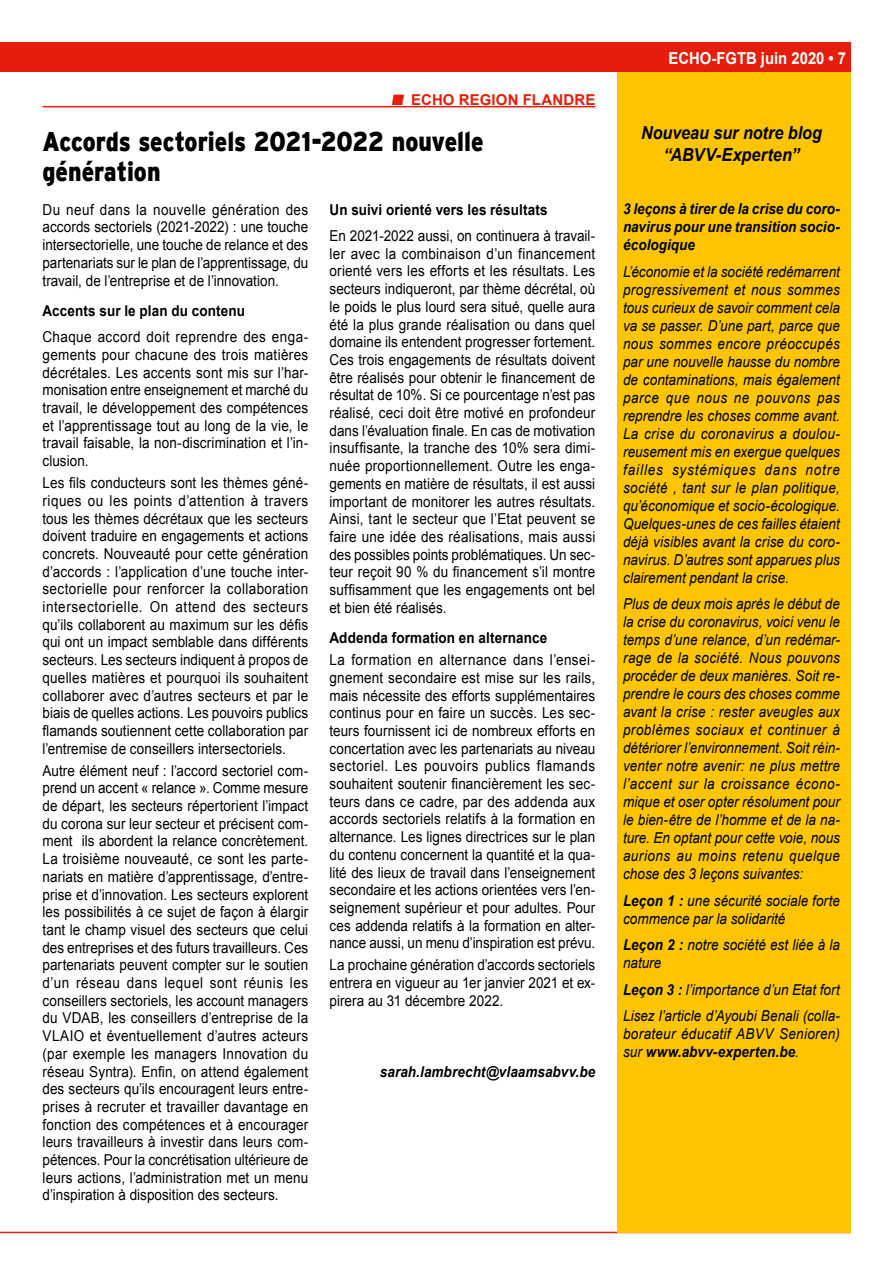
<style>
.page{position:relative;width:893px;height:1263px;background:#fff}
.page>*{position:absolute;margin:0;border:0;box-sizing:border-box;transform-origin:0 0}
.t1{font:900 27px/30px "Interstate";color:#000;scale:.85 1}
.t2{font:italic 700 18px/22.5px "Arial";color:#000;text-align:center;scale:.9 1}
.t3{font:700 16.5px "Arial";color:#fff;scale:.9 1}
.t4{font:15px/17.7px "Arial";letter-spacing:.005em;color:#000;text-align:justify;scale:.9 1}
.t5{font:italic 15px/18px "Arial";letter-spacing:.005em;color:#000;scale:.9 1}
.t6{font:italic 700 15px/18px "Arial";letter-spacing:.005em;color:#000;text-align:justify;scale:.9 1}
.t7{font:700 15px "Arial";letter-spacing:.01em;color:#000;scale:.9 1}
.t8{font:italic 15px/18px "Arial";letter-spacing:.025em;color:#000;scale:.9 1}
.t9{font:700 15px "Arial";letter-spacing:.01em;color:#e41e0a}
.s1{font-weight:700}
</style>
<div class="page">
<div style="left:0;top:43px;width:850px;height:29px;background:#e41e0a"></div>
<hr style="left:0;top:1232px;width:850px;height:1px;background:#e41e0a">
<div style="left:617px;top:72px;width:233px;height:1161px;background:#fdc500"></div>
<hr style="left:43px;top:106px;width:552px;height:1px;background:#e41e0a">
<p class="t9" style="left:392px;top:90px;width:205px">■ ECHO REGION FLANDRE</p>
<h1 class="t1" style="left:43px;top:126px;width:520px">Accords sectoriels 2021-2022 nouvelle génération</h1>
<p class="t4" style="left:43px;top:201px;width:297px">Du neuf dans la nouvelle génération des accords sectoriels (2021-2022) : une touche intersectorielle, une touche de relance et des partenariats sur le plan de l’apprentissage, du travail, de l’entreprise et de l’innovation.</p>
<p class="t7" style="left:43px;top:301px;width:226px">Accents sur le plan du contenu</p>
<p class="t4" style="left:43px;top:328px;width:297px">Chaque accord doit reprendre des enga&shy;gements pour chacune des trois matières décrétales. Les accents sont mis sur l’har&shy;monisation entre enseignement et marché du travail, le développement des compétences et l’apprentissage tout au long de la vie, le travail faisable, la non-discrimination et l’in&shy;clusion.</p>
<p class="t4" style="left:43px;top:474px;width:297px">Les fils conducteurs sont les thèmes géné&shy;riques ou les points d’attention à travers tous les thèmes décrétaux que les secteurs doivent traduire en engagements et actions concrets. Nouveauté pour cette génération d’accords : l’application d’une touche inter&shy;sectorielle pour renforcer la collaboration intersectorielle. On attend des secteurs qu’ils collaborent au maximum sur les défis qui ont un impact semblable dans différents secteurs. Les secteurs indiquent à propos de quelles matières et pourquoi ils souhaitent collaborer avec d’autres secteurs et par le biais de quelles actions. Les pouvoirs publics flamands soutiennent cette collaboration par l’entremise de conseillers intersectoriels.</p>
<p class="t4" style="left:43px;top:762px;width:297px">Autre élément neuf : l’accord sectoriel com&shy;prend un accent « relance ». Comme mesure de départ, les secteurs répertorient l’impact du corona sur leur secteur et précisent com&shy;ment ils abordent la relance concrètement.<br>La troisième nouveauté, ce sont les parte&shy;nariats en matière d’apprentissage, d’entre&shy;prise et d’innovation. Les secteurs explorent les possibilités à ce sujet de façon à élargir tant le champ visuel des secteurs que celui des entreprises et des futurs travailleurs. Ces partenariats peuvent compter sur le soutien d’un réseau dans lequel sont réunis les conseillers sectoriels, les account managers du VDAB, les conseillers d’entreprise de la VLAIO et éventuellement d’autres acteurs (par exemple les managers Innovation du réseau Syntra). Enfin, on attend également des secteurs qu’ils encouragent leurs entre&shy;prises à recruter et travailler davantage en fonction des compétences et à encourager leurs travailleurs à investir dans leurs com&shy;pétences. Pour la concrétisation ultérieure de leurs actions, l’administration met un menu d’inspiration à disposition des secteurs.</p>
<p class="t7" style="left:330px;top:200px;width:244px">Un suivi orienté vers les résultats</p>
<p class="t4" style="left:330px;top:227px;width:297px">En 2021-2022 aussi, on continuera à travail&shy;ler avec la combinaison d’un financement orienté vers les efforts et les résultats. Les secteurs indiqueront, par thème décrétal, où le poids le plus lourd sera situé, quelle aura été la plus grande réalisation ou dans quel domaine ils entendent progresser fortement.<br>Ces trois engagements de résultats doivent être réalisés pour obtenir le financement de résultat de 10%. Si ce pourcentage n’est pas réalisé, ceci doit être motivé en profondeur dans l’évaluation finale. En cas de motivation insuffisante, la tranche des 10% sera dimi&shy;nuée proportionnellement. Outre les enga&shy;gements en matière de résultats, il est aussi important de monitorer les autres résultats.<br>Ainsi, tant le secteur que l’Etat peuvent se faire une idée des réalisations, mais aussi des possibles points problématiques. Un sec&shy;teur reçoit 90 % du financement s’il montre suffisamment que les engagements ont bel et bien été réalisés.</p>
<p class="t7" style="left:330px;top:628px;width:244px">Addenda formation en alternance</p>
<p class="t4" style="left:330px;top:651px;width:297px">La formation en alternance dans l’ensei&shy;gnement secondaire est mise sur les rails, mais nécessite des efforts supplémentaires continus pour en faire un succès. Les sec&shy;teurs fournissent ici de nombreux efforts en concertation avec les partenariats au niveau sectoriel. Les pouvoirs publics flamands souhaitent soutenir financièrement les sec&shy;teurs dans ce cadre, par des addenda aux accords sectoriels relatifs à la formation en alternance. Les lignes directrices sur le plan du contenu concernent la quantité et la qua&shy;lité des lieux de travail dans l’enseignement secondaire et les actions orientées vers l’en&shy;seignement supérieur et pour adultes. Pour ces addenda relatifs à la formation en alter&shy;nance aussi, un menu d’inspiration est prévu.</p>
<p class="t4" style="left:330px;top:956px;width:297px">La prochaine génération d’accords sectoriels entrera en vigueur au 1er janvier 2021 et ex&shy;pirera au 31 décembre 2022.</p>
<p class="t6" style="left:380px;top:1063px;width:241px">sarah.lambrecht@vlaamsabvv.be</p>
<p class="t3" style="left:668px;top:47px;width:199px">ECHO-FGTB juin 2020 • 7</p>
<p class="t2" style="left:641px;top:122px;width:203px">Nouveau sur notre blog “ABVV-Experten”</p>
<p class="t6" style="left:623px;top:201px;width:243px">3 leçons à tirer de la crise du coro&shy;navirus pour une transition socio&shy;écologique</p>
<p class="t5" style="left:623px;top:263px;width:242px;text-align:justify">L’économie et la société redémarrent progressivement et nous sommes tous curieux de savoir comment cela va se passer. D’une part, parce que nous sommes encore préoccupés par une nouvelle hausse du nombre de contaminations, mais également parce que nous ne pouvons pas reprendre les choses comme avant.<br>La crise du coronavirus a doulou&shy;reusement mis en exergue quelques failles systémiques dans notre société , tant sur le plan politique, qu’économique et socio-écologique.<br>Quelques-unes de ces failles étaient déjà visibles avant la crise du coro&shy;navirus. D’autres sont apparues plus clairement pendant la crise.</p>
<p class="t5" style="left:623px;top:595px;width:242px;text-align:justify">Plus de deux mois après le début de la crise du coronavirus, voici venu le temps d’une relance, d’un redémar&shy;rage de la société. Nous pouvons procéder de deux manières. Soit re&shy;prendre le cours des choses comme avant la crise : rester aveugles aux problèmes sociaux et continuer à détériorer l’environnement. Soit réin&shy;venter notre avenir: ne plus mettre l’accent sur la croissance écono&shy;mique et oser opter résolument pour le bien-être de l’homme et de la na&shy;ture. En optant pour cette voie, nous aurions au moins retenu quelque chose des 3 leçons suivantes:</p>
<p class="t5" style="left:623px;top:892px;width:242px"><span class="s1">Leçon 1 :</span> une sécurité sociale forte commence par la solidarité</p>
<p class="t5" style="left:623px;top:936px;width:242px"><span class="s1">Leçon 2 :</span> notre société est liée à la nature</p>
<p class="t5" style="left:623px;top:976px;width:242px;line-height:26.5px"><span class="s1">Leçon 3 :</span> l’importance d’un Etat fort<br>Lisez l’article d’Ayoubi Benali (colla-</p>
<p class="t8" style="left:623px;top:1025px;width:242px">borateur éducatif ABVV Senioren) sur <span class="s1">www.abvv-experten.be</span>.</p>
</div>
